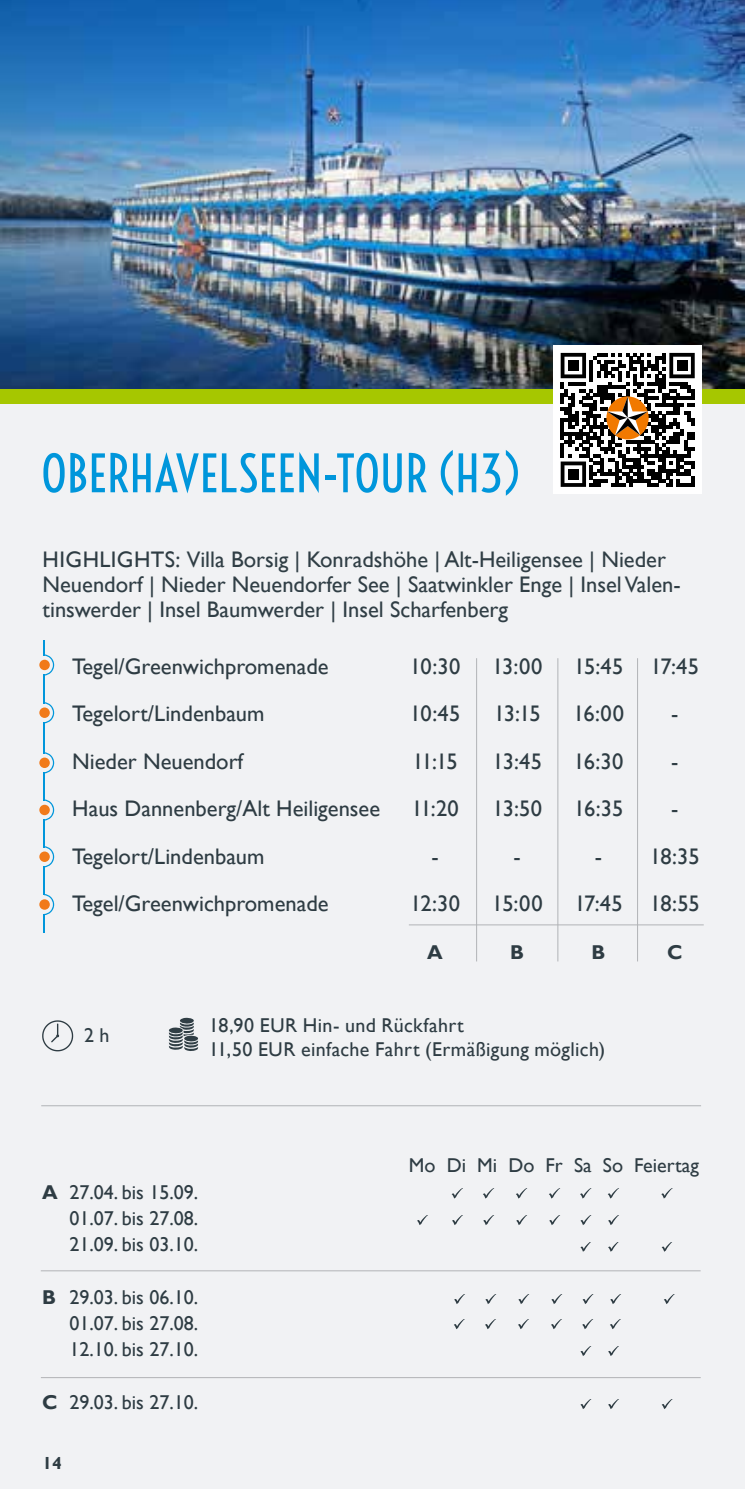
<style>
.page{position:relative;width:745px;height:1489px;background:#fff}
.page>*{position:absolute;margin:0;border:0;box-sizing:border-box;transform-origin:0 0}
.t1{font:50px "Voltaire";letter-spacing:-.02em;color:#0096db}
.t2{font:22.5px/25px "Gill Sans";color:#303e45}
.t3{font:22.5px/47.5px "Gill Sans";color:#2e3c43}
.t4{font:22.5px/47.5px "Gill Sans";letter-spacing:-.025em;color:#2e3c43;text-align:center}
.t5{font:22.5px/47.5px "Gill Sans";letter-spacing:-.04em;color:#2e3c43;text-align:center}
.t6{font:22.5px/47.5px "Gill Sans";letter-spacing:-.02em;color:#2e3c43;text-align:center}
.t7{font:20px/26.2px "Gill Sans";color:#2e3c43;text-align:justify}
.t8{font:20px/24px "Gill Sans";letter-spacing:.02em;color:#2e3c43}
.t9{font:700 20px "Gill Sans";color:#2e3c43}
.t10{font:20px "Gill Sans";color:#303e45}
.t11{font:700 17.5px "Gill Sans";color:#2e3c43}
.s1{color:#2e3c43}
</style>
<div class="page">
<div style="left:0;top:403px;width:744px;height:1085px;background:#f1f2f4"></div>
<img style="left:0;top:0;width:744px;height:389px">
<svg style="left:168px;top:1017px;width:32px;height:34px"></svg>
<div style="left:0;top:389px;width:744px;height:14px;background:#a6c700"></div>
<div style="left:553px;top:345px;width:148px;height:149px;background:#fff"></div>
<svg style="left:560px;top:353px;width:134px;height:134px"></svg>
<svg style="left:43px;top:1020px;width:30px;height:31px"></svg>
<svg style="left:43px;top:640px;width:11px;height:50px"></svg>
<div style="left:39px;top:659px;width:11px;height:11px;background:#f17a1a;border-radius:50%"></div>
<svg style="left:44px;top:702px;width:10px;height:21px"></svg>
<hr style="left:43px;top:722px;width:2px;height:24px;background:#0096db">
<hr style="left:43px;top:681px;width:2px;height:22px;background:#0096db">
<div style="left:39px;top:707px;width:11px;height:11px;background:#f17a1a;border-radius:50%"></div>
<svg style="left:43px;top:734px;width:11px;height:54px"></svg>
<div style="left:39px;top:757px;width:11px;height:11px;background:#f17a1a;border-radius:50%"></div>
<hr style="left:43px;top:819px;width:2px;height:28px;background:#0096db">
<hr style="left:43px;top:777px;width:2px;height:23px;background:#0096db">
<svg style="left:39px;top:804px;width:11px;height:11px"></svg>
<svg style="left:43px;top:846px;width:11px;height:36px"></svg>
<svg style="left:43px;top:799px;width:11px;height:38px"></svg>
<div style="left:39px;top:851px;width:11px;height:10px;background:#f17a1a;border-radius:50%"></div>
<hr style="left:43px;top:872px;width:2px;height:23px;background:#0096db">
<div style="left:39px;top:899px;width:11px;height:10px;background:#f17a1a;border-radius:50%"></div>
<svg style="left:43px;top:893px;width:11px;height:39px"></svg>
<hr style="left:408px;top:924px;width:295px;height:1px;background:#b1b3b6">
<hr style="left:476px;top:658px;width:1px;height:303px;background:#b1b3b6">
<hr style="left:557px;top:658px;width:1px;height:303px;background:#b1b3b6">
<svg style="left:451px;top:1188px;width:11px;height:10px"></svg>
<svg style="left:482px;top:1188px;width:12px;height:10px"></svg>
<svg style="left:515px;top:1188px;width:12px;height:10px"></svg>
<svg style="left:548px;top:1188px;width:12px;height:10px"></svg>
<svg style="left:579px;top:1188px;width:12px;height:10px"></svg>
<svg style="left:607px;top:1188px;width:11px;height:10px"></svg>
<svg style="left:660px;top:1188px;width:12px;height:10px"></svg>
<hr style="left:41px;top:1270px;width:659px;height:1px;background:#b1b3b6">
<hr style="left:636px;top:658px;width:1px;height:303px;background:#b1b3b6">
<hr style="left:41px;top:1105px;width:659px;height:1px;background:#b1b3b6">
<hr style="left:41px;top:1376px;width:659px;height:1px;background:#b1b3b6">
<svg style="left:451px;top:1215px;width:12px;height:10px"></svg>
<svg style="left:483px;top:1215px;width:11px;height:10px"></svg>
<svg style="left:516px;top:1215px;width:11px;height:10px"></svg>
<svg style="left:549px;top:1215px;width:11px;height:10px"></svg>
<svg style="left:580px;top:1215px;width:11px;height:10px"></svg>
<svg style="left:607px;top:1215px;width:12px;height:10px"></svg>
<svg style="left:416px;top:1215px;width:12px;height:10px"></svg>
<svg style="left:580px;top:1241px;width:11px;height:10px"></svg>
<svg style="left:607px;top:1241px;width:12px;height:10px"></svg>
<svg style="left:661px;top:1241px;width:11px;height:10px"></svg>
<svg style="left:454px;top:1294px;width:11px;height:9px"></svg>
<svg style="left:485px;top:1294px;width:11px;height:9px"></svg>
<svg style="left:518px;top:1294px;width:11px;height:9px"></svg>
<svg style="left:551px;top:1294px;width:11px;height:9px"></svg>
<svg style="left:582px;top:1294px;width:11px;height:9px"></svg>
<svg style="left:609px;top:1294px;width:12px;height:9px"></svg>
<svg style="left:663px;top:1294px;width:11px;height:9px"></svg>
<svg style="left:580px;top:1399px;width:11px;height:9px"></svg>
<svg style="left:607px;top:1399px;width:12px;height:9px"></svg>
<svg style="left:661px;top:1399px;width:11px;height:9px"></svg>
<svg style="left:453px;top:1319px;width:12px;height:10px"></svg>
<svg style="left:484px;top:1319px;width:12px;height:10px"></svg>
<svg style="left:517px;top:1319px;width:12px;height:10px"></svg>
<svg style="left:550px;top:1319px;width:12px;height:10px"></svg>
<svg style="left:581px;top:1319px;width:12px;height:10px"></svg>
<svg style="left:609px;top:1319px;width:12px;height:10px"></svg>
<svg style="left:580px;top:1346px;width:11px;height:9px"></svg>
<svg style="left:607px;top:1346px;width:12px;height:9px"></svg>
<h1 class="t1" style="left:41px;top:443px;width:480px">OBERHAVELSEEN-TOUR (H3)</h1>
<p class="t2" style="left:43px;top:547px;width:639px"><span class="s1">HIGHLIGHTS:</span> Villa Borsig | Konradshöhe | Alt-Heiligensee | Nieder<br>Neuendorf | Nieder Neuendorfer See | Saatwinkler Enge | Insel Valen&shy;tinswerder | Insel Baumwerder | Insel Scharfenberg</p>
<p class="t3" style="left:72px;top:642px;width:309px">Tegel/Greenwichpromenade<br>Tegelort/Lindenbaum<br>Nieder Neuendorf<br>Haus Dannenberg/Alt Heiligensee<br>Tegelort/Lindenbaum<br>Tegel/Greenwichpromenade</p>
<p class="t4" style="left:409px;top:642px;width:52px">10:30<br>10:45<br>11:15<br>11:20 -<br>12:30</p>
<p class="t9" style="left:427px;top:940px;width:17px">A</p>
<p class="t5" style="left:491px;top:642px;width:52px">13:00<br>13:15<br>13:45<br>13:50 -<br>15:00</p>
<p class="t9" style="left:510px;top:940px;width:15px">B</p>
<p class="t6" style="left:572px;top:642px;width:52px">15:45<br>16:00<br>16:30<br>16:35 -<br>17:45</p>
<p class="t9" style="left:591px;top:940px;width:15px">B</p>
<p class="t3" style="left:649px;top:642px;width:52px;text-align:center">17:45 -<br>-<br>-<br>18:35<br>18:55</p>
<p class="t9" style="left:666px;top:940px;width:17px">C</p>
<p class="t10" style="left:84px;top:1024px;width:27px">2 h</p>
<p class="t8" style="left:209px;top:1013px;width:397px">18,90 EUR Hin- und Rückfahrt<br>11,50 EUR einfache Fahrt (Ermäßigung möglich)</p>
<p class="t9" style="left:42px;top:1179px;width:17px">A</p>
<p class="t9" style="left:42px;top:1284px;width:15px">B</p>
<p class="t9" style="left:42px;top:1389px;width:17px">C</p>
<p class="t7" style="left:69px;top:1179px;width:130px">27.04. bis 15.09.<br>01.07. bis 27.08.<br>21.09. bis 03.10.</p>
<p class="t7" style="left:69px;top:1283px;width:130px">29.03. bis 06.10.<br>01.07. bis 27.08.<br>12.10. bis 27.10.</p>
<p class="t7" style="left:69px;top:1388px;width:130px">29.03. bis 27.10.</p>
<p class="t11" style="left:43px;top:1452px;width:21px">14</p>
<p class="t7" style="left:408px;top:1152px;width:291px">Mo Di Mi Do Fr Sa So Feiertag</p>
</div>
